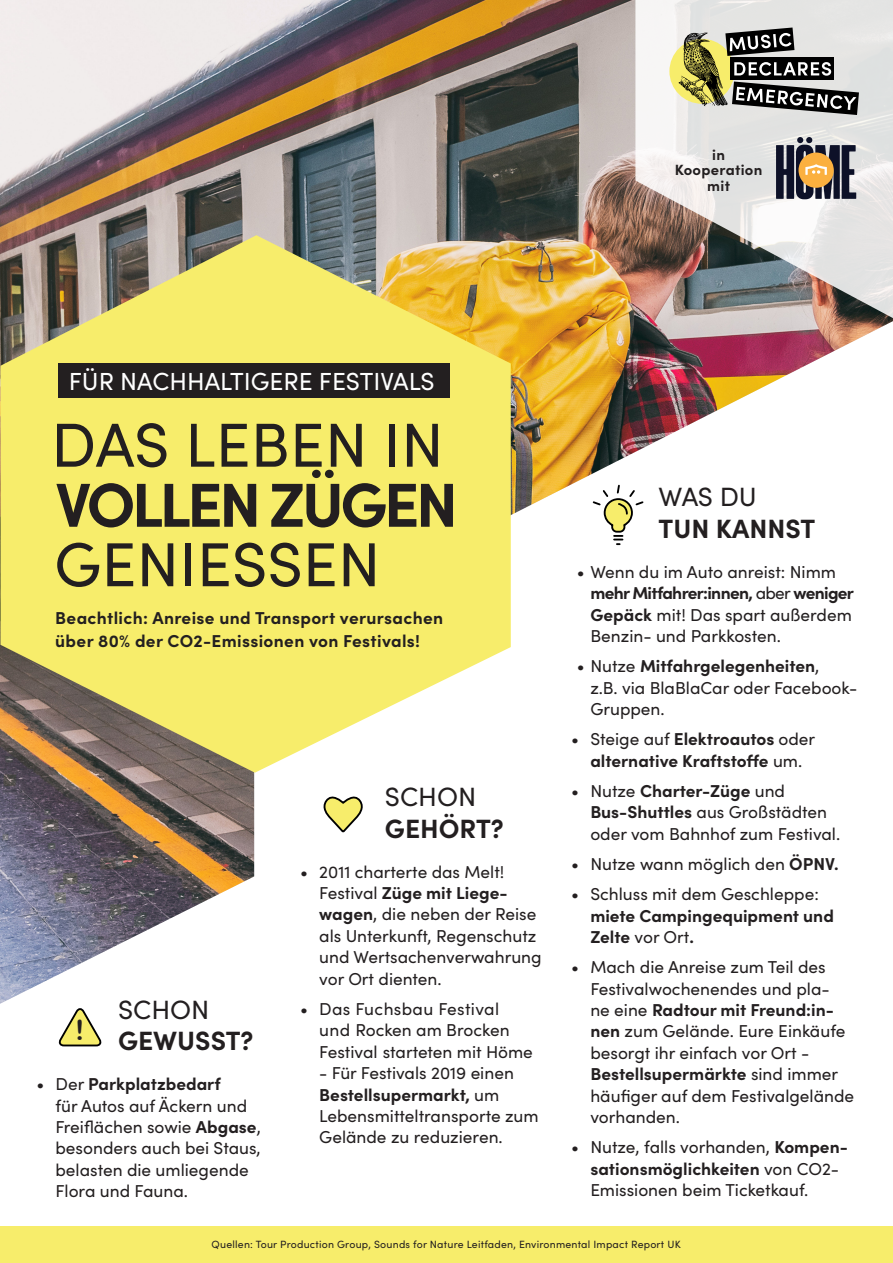
<style>
.page{position:relative;width:893px;height:1263px;background:#fff}
.page>*{position:absolute;margin:0;border:0;box-sizing:border-box;transform-origin:0 0}
.t1{font:62.25px "Sofia Pro";color:#231f20}
.t2{font:700 62.25px "Sofia Pro";letter-spacing:-.06em;color:#231f20}
.t3{font:27.83px "Arial Rounded MT Bold";color:#231f20}
.t4{font:700 26.47px "Sofia Pro";color:#231f20}
.t5{font:26.47px "Sofia Pro";color:#231f20}
.t6{font:24.75px "Sofia Pro";color:#fff}
.t7{font:17.25px/21.5px "Sofia Pro";color:#231f20}
.t8{font:700 17.25px "Sofia Pro";letter-spacing:.02em;color:#231f20}
.t9{font:700 17.25px/21.5px "Sofia Pro";color:#231f20;text-align:center}
.t10{font:700 14.85px "Sofia Pro";letter-spacing:.02em;color:#231f20}
.t11{font:10.5px "Sofia Pro";letter-spacing:.02em;color:#231f20}
.s1{font-weight:700}
.s2{font-weight:400}
</style>
<div class="page">
<div style="left:0;top:1227px;width:893px;height:36px;background:#f7ed6b"></div>
<img style="left:0;top:0;width:893px;height:1004px">
<svg style="left:58px;top:1008px;width:44px;height:39px"></svg>
<svg style="left:319px;top:793px;width:46px;height:40px"></svg>
<svg style="left:591px;top:483px;width:54px;height:62px"></svg>
<svg style="left:635px;top:0;width:258px;height:320px;fill:#e3e3e2"></svg>
<svg style="left:669px;top:39px;width:65px;height:65px"></svg>
<img style="left:678px;top:30px;width:51px;height:77px">
<div style="left:731px;top:57px;width:103px;height:23px;background:#000"></div>
<svg style="left:734px;top:62px;width:97px;height:14px"></svg>
<svg style="left:732px;top:82px;width:127px;height:33px;background:#727272"></svg>
<svg style="left:725px;top:28px;width:69px;height:28px;background:#5d5d5c"></svg>
<svg style="left:776px;top:137px;width:80px;height:62px;background:#7a6e66"></svg>
<svg style="left:0;top:235px;width:511px;height:538px;background:#e5da72"></svg>
<div style="left:58px;top:363px;width:392px;height:35px;background:#231f20"></div>
<p class="t10" style="left:712px;top:143px;width:14px">in</p>
<p class="t10" style="left:675px;top:159px;width:89px">Kooperation</p>
<p class="t10" style="left:707px;top:174px;width:24px">mit</p>
<p class="t6" style="left:69px;top:363px;width:367px">FÜR NACHHALTIGERE FESTIVALS</p>
<p class="t1" style="left:51px;top:399px;width:394px">DAS LEBEN IN</p>
<p class="t2" style="left:55px;top:457px;width:404px">VOLLEN ZÜGEN</p>
<p class="t1" style="left:54px;top:519px;width:328px">GENIESSEN</p>
<p class="t8" style="left:55px;top:604px;width:389px">Beachtlich: Anreise und Transport verursachen</p>
<p class="t8" style="left:55px;top:627px;width:366px">über 80% der CO2-Emissionen von Festivals!</p>
<p class="t3" style="left:75px;top:1013px;width:11px">!</p>
<p class="t5" style="left:118px;top:990px;width:93px">SCHON</p>
<p class="t4" style="left:118px;top:1021px;width:137px">GEWUSST?</p>
<p class="t7" style="left:55px;top:1072px;width:207px;text-indent:-19px">• Der <span class="s1">Parkplatzbedarf<br></span>für Autos auf Äckern und<br>Freiflächen sowie <span class="s1">Abgase</span>, besonders auch bei Staus, belasten die umliegende<br>Flora und Fauna.</p>
<p class="t5" style="left:385px;top:777px;width:93px">SCHON</p>
<p class="t4" style="left:385px;top:808px;width:121px">GEHÖRT?</p>
<p class="t7" style="left:319px;top:860px;width:224px;text-indent:-19px">• 2011 charterte das Melt!<br>Festival <span class="s1">Züge mit Liege&shy;wagen</span>, die neben der Reise als Unterkunft, Regenschutz und Wertsachenverwahrung vor Ort dienten.</p>
<p class="t7" style="left:319px;top:997px;width:215px;text-indent:-19px">• Das Fuchsbau Festival und Rocken am Brocken<br>Festival starteten mit Höme</p>
<p class="t7" style="left:319px;top:1061px;width:221px">- Für Festivals 2019 einen<br><span class="s1">Bestellsupermarkt,</span> um<br>Lebensmitteltransporte zum<br>Gelände zu reduzieren.</p>
<p class="t5" style="left:659px;top:477px;width:100px">WAS DU</p>
<p class="t4" style="left:659px;top:508px;width:158px">TUN KANNST</p>
<p class="t7" style="left:590px;top:560px;width:265px;text-indent:-14px">• Wenn du im Auto anreist: Nimm <span class="s1">mehr Mitfahrer:innen,</span> aber <span class="s1">weniger<br>Gepäck</span> mit! Das spart außerdem<br>Benzin- und Parkkosten.</p>
<p class="t7" style="left:590px;top:655px;width:269px;text-indent:-14px">• Nutze <span class="s1">Mitfahrgelegenheiten</span>,<br>z.B. via BlaBlaCar oder Facebook-<br>Gruppen.</p>
<p class="t9" style="left:571px;top:727px;width:246px"><span class="s2">• Steige auf</span> Elektroautos <span class="s2">oder </span>alternative Kraftstoffe <span class="s2">um.</span></p>
<p class="t7" style="left:590px;top:779px;width:251px;text-indent:-19px">• Nutze <span class="s1">Charter-Züge</span> und<br><span class="s1">Bus-Shuttles</span> aus Großstädten oder vom Bahnhof zum Festival.</p>
<p class="t7" style="left:571px;top:852px;width:269px">• Nutze wann möglich den <span class="s1">ÖPNV.</span></p>
<p class="t7" style="left:590px;top:882px;width:245px;text-indent:-19px">• Schluss mit dem Geschleppe: <span class="s1">miete Campingequipment und<br>Zelte</span> vor Ort<span class="s1">.</span></p>
<p class="t7" style="left:590px;top:955px;width:265px;text-indent:-19px">• Mach die Anreise zum Teil des<br>Festivalwochenendes und pla-<br>ne eine <span class="s1">Radtour mit Freund:in&shy;nen</span> zum Gelände. Eure Einkäufe besorgt ihr einfach vor Ort -<br><span class="s1">Bestellsupermärkte</span> sind immer häufiger auf dem Festivalgelände vorhanden.</p>
<p class="t7" style="left:590px;top:1135px;width:259px;text-indent:-19px">• Nutze, falls vorhanden, <span class="s1">Kompen&shy;sationsmöglichkeiten</span> von CO2-<br>Emissionen beim Ticketkauf.</p>
<p class="t11" style="left:212px;top:1237px;width:471px">Quellen: Tour Production Group, Sounds for Nature Leitfaden, Environmental Impact Report UK</p>
</div>
